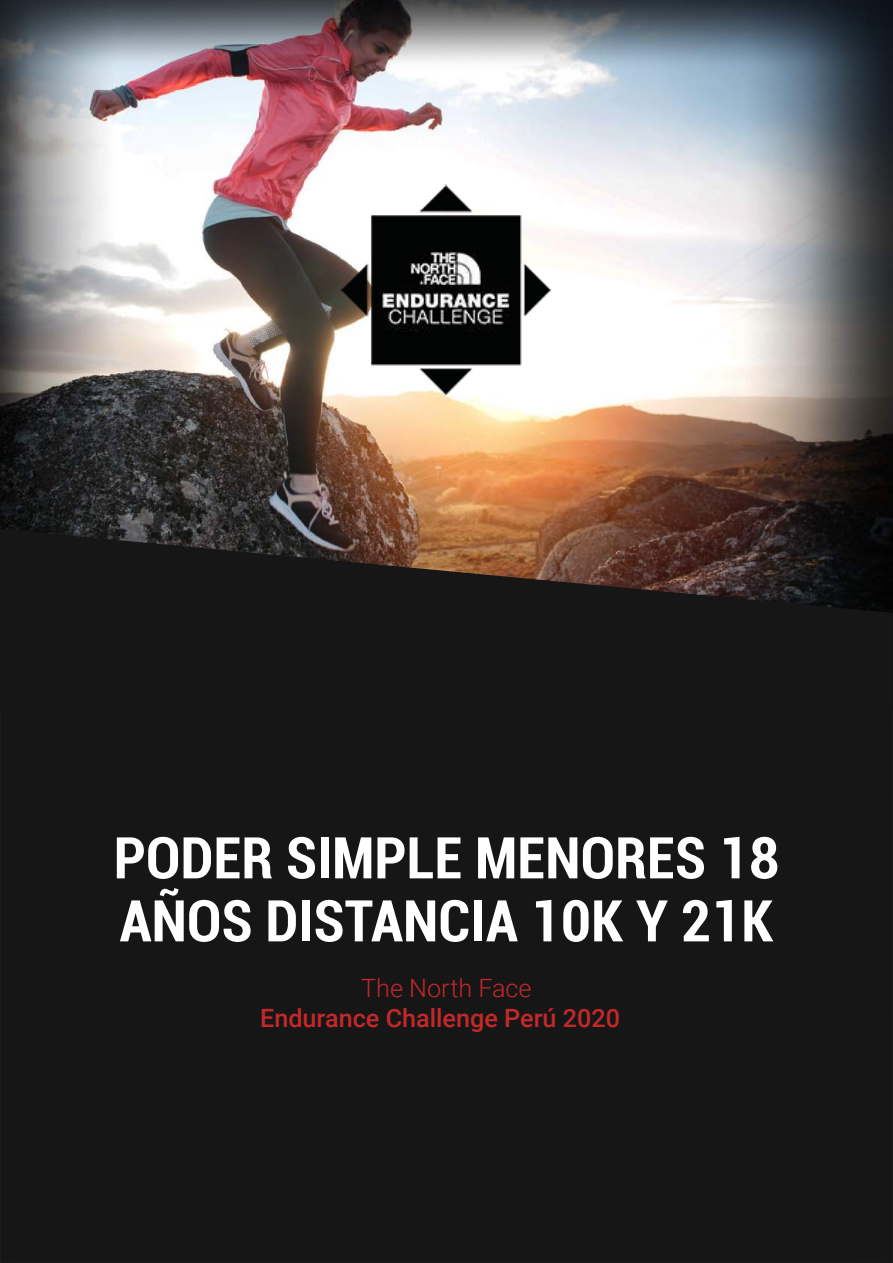
<style>
.page{position:relative;width:893px;height:1263px;background:#fff}
.page>*{position:absolute;margin:0;border:0;box-sizing:border-box;transform-origin:0 0}
.t1{font:700 condensed 57.6px/63px "Roboto";color:#fff}
.t2{font:500 25.2px "Roboto";color:#c3282a}
.t3{font:300 25.2px "Roboto";color:#c3282a}
</style>
<div class="page">
<img style="left:0;top:0;width:893px;height:529px">
<div style="left:0;top:529px;width:893px;height:734px;background:#161616"></div>
<img style="left:341px;top:185px;width:211px;height:212px">
<p class="t1" style="left:114px;top:824px;width:667px">PODER SIMPLE MENORES 18<br>AÑOS DISTANCIA 10K Y 21K</p>
<p class="t3" style="left:361px;top:970px;width:172px">The North Face</p>
<p class="t2" style="left:260px;top:1001px;width:362px">Endurance Challenge Perú 2020</p>
</div>
